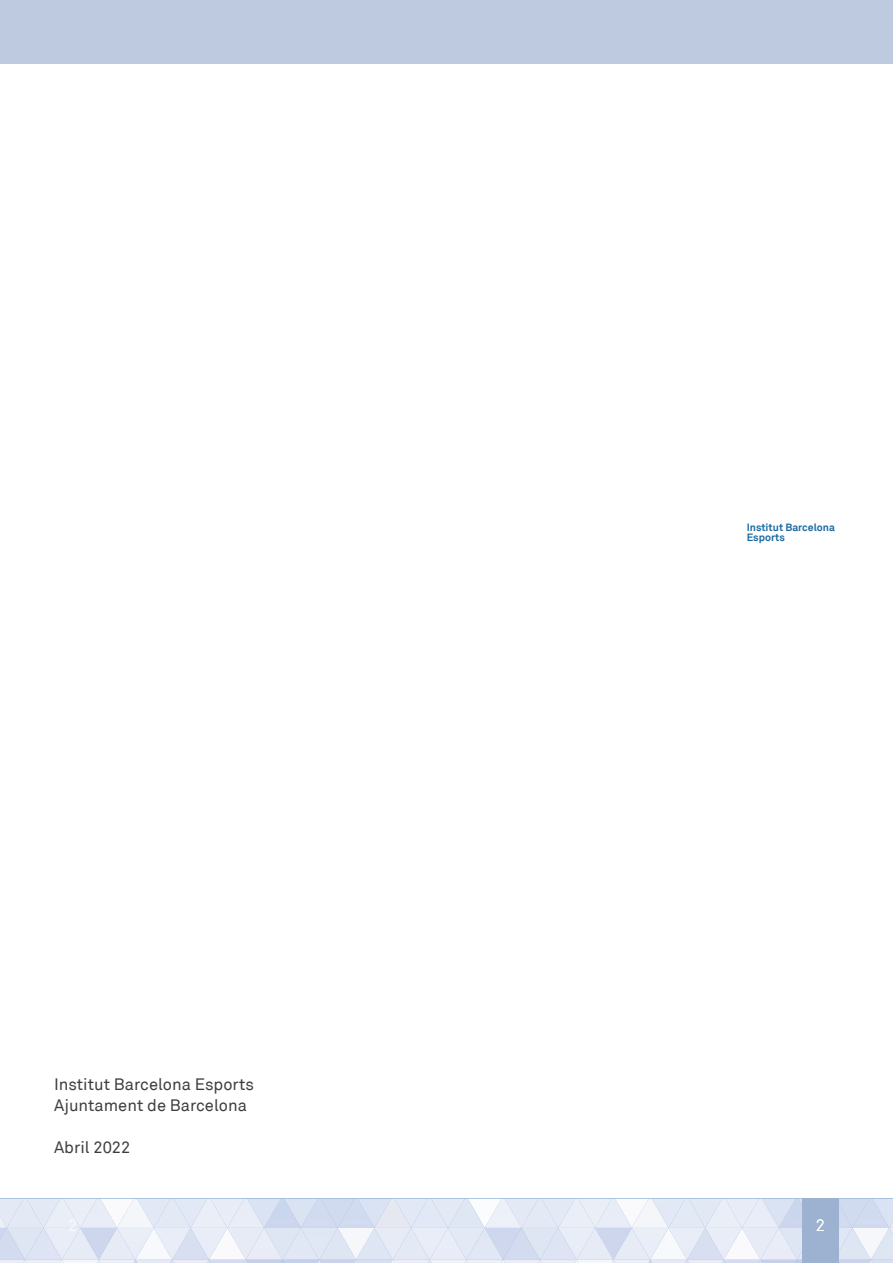
<style>
.page{position:relative;width:893px;height:1263px;background:#fff}
.page>*{position:absolute;margin:0;border:0;box-sizing:border-box;transform-origin:0 0}
.t1{font:16.5px/21px "Akkurat";color:#3e3e3f}
.t2{font:300 16.5px "Akkurat";color:#fff}
.t3{font:700 10.5px/10.5px "Akkurat";color:#1869a0}
</style>
<div class="page">
<div style="left:0;top:0;width:893px;height:64px;background:#becadf"></div>
<svg style="left:0;top:1199px;width:893px;height:64px;background:#e2e8f4"></svg>
<div style="left:802px;top:1199px;width:37px;height:64px;background:#9db1d0"></div>
<p class="t1" style="left:54px;top:1074px;width:202px">Institut Barcelona Esports<br>Ajuntament de Barcelona</p>
<p class="t1" style="left:54px;top:1137px;width:78px">Abril 2022</p>
<p class="t3" style="left:747px;top:522px;width:90px">Institut Barcelona<br>Esports</p>
<p class="t2" style="left:815px;top:1215px;width:11px">2</p>
</div>
